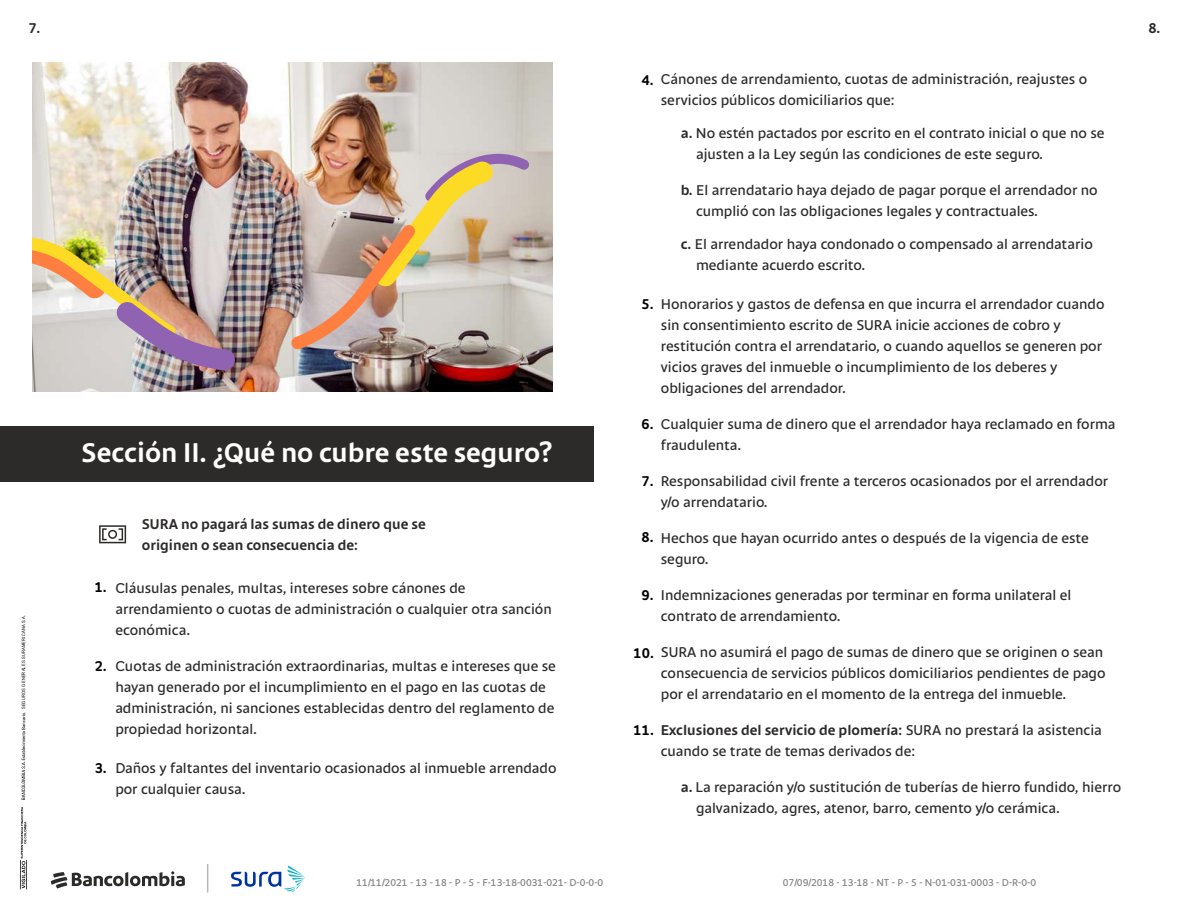
<style>
.page{position:relative;width:1188px;height:918px;background:#fff}
.page>*{position:absolute;margin:0;border:0;box-sizing:border-box;transform-origin:0 0}
.t1{font:700 28.5px "CIB Font Sans";color:#fff}
.t2{font:15px/21px "CIB Font Sans";color:#2d2b2a}
.t3{font:700 15px/21px "CIB Font Sans";color:#2d2b2a}
.t4{font:700 15px "CIB Font Sans";color:#000}
.t5{font:10.5px "CIB Font Sans";color:#848383}
.t6{font:4.5px "Arial Narrow";letter-spacing:.04em;color:#000002;scale:1.09 1}
.s1{font-weight:700}
</style>
<div class="page">
<div style="left:0;top:426px;width:594px;height:56px;background:#2d2b2a"></div>
<img style="left:33px;top:63px;width:520px;height:329px">
<img style="left:291px;top:154px;width:239px;height:195px">
<img style="left:33px;top:229px;width:202px;height:141px">
<svg style="left:99px;top:525px;width:27px;height:18px"></svg>
<svg style="left:51px;top:871px;width:134px;height:18px"></svg>
<svg style="left:207px;top:864px;width:1px;height:28px"></svg>
<svg style="left:231px;top:865px;width:74px;height:27px"></svg>
<svg style="left:22px;top:712px;width:4px;height:88px"></svg>
<svg style="left:20px;top:807px;width:7px;height:82px"></svg>
<p class="t3" style="left:28px;top:17px;width:14px">7.</p>
<p class="t3" style="left:1148px;top:17px;width:14px">8.</p>
<p class="t6" style="left:20px;top:709px;width:88px;rotate:-90deg">SEGUROS GENERALES SURAMERICANA S.A.</p>
<h1 class="t1" style="left:81px;top:435px;width:473px">Sección II. ¿Qué no cubre este seguro?</h1>
<p class="t3" style="left:142px;top:513px;width:285px">SURA no pagará las sumas de dinero que se originen o sean consecuencia de:</p>
<p class="t4" style="left:95px;top:578px;width:14px">1.</p>
<p class="t4" style="left:95px;top:656px;width:14px">2.</p>
<p class="t4" style="left:95px;top:759px;width:14px">3.</p>
<p class="t2" style="left:115px;top:577px;width:438px">Cláusulas penales, multas, intereses sobre cánones de arrendamiento o cuotas de administración o cualquier otra sanción económica.</p>
<p class="t2" style="left:115px;top:655px;width:442px">Cuotas de administración extraordinarias, multas e intereses que se hayan generado por el incumplimiento en el pago en las cuotas de administración, ni sanciones establecidas dentro del reglamento de propiedad horizontal.</p>
<p class="t2" style="left:115px;top:757px;width:443px">Daños y faltantes del inventario ocasionados al inmueble arrendado por cualquier causa.</p>
<p class="t2" style="left:661px;top:68px;width:428px">Cánones de arrendamiento, cuotas de administración, reajustes o servicios públicos domiciliarios que:</p>
<p class="t2" style="left:696px;top:122px;width:410px;text-indent:-15px"><span class="s1">a.</span> No estén pactados por escrito en el contrato inicial o que no se ajusten a la Ley según las condiciones de este seguro.</p>
<p class="t2" style="left:696px;top:179px;width:403px;text-indent:-15px"><span class="s1">b.</span> El arrendatario haya dejado de pagar porque el arrendador no cumplió con las obligaciones legales y contractuales.</p>
<p class="t2" style="left:696px;top:233px;width:398px;text-indent:-15px"><span class="s1">c.</span> El arrendador haya condonado o compensado al arrendatario mediante acuerdo escrito.</p>
<p class="t2" style="left:661px;top:293px;width:445px">Honorarios y gastos de defensa en que incurra el arrendador cuando sin consentimiento escrito de SURA inicie acciones de cobro y restitución contra el arrendatario, o cuando aquellos se generen por vicios graves del inmueble o incumplimiento de los deberes y obligaciones del arrendador.</p>
<p class="t2" style="left:661px;top:413px;width:456px">Cualquier suma de dinero que el arrendador haya reclamado en forma fraudulenta.</p>
<p class="t2" style="left:661px;top:470px;width:449px">Responsabilidad civil frente a terceros ocasionados por el arrendador y/o arrendatario.</p>
<p class="t2" style="left:661px;top:527px;width:429px">Hechos que hayan ocurrido antes o después de la vigencia de este seguro.</p>
<p class="t2" style="left:661px;top:584px;width:412px">Indemnizaciones generadas por terminar en forma unilateral el contrato de arrendamiento.</p>
<p class="t2" style="left:661px;top:641px;width:446px">SURA no asumirá el pago de sumas de dinero que se originen o sean consecuencia de servicios públicos domiciliarios pendientes de pago por el arrendatario en el momento de la entrega del inmueble.</p>
<p class="t2" style="left:661px;top:719px;width:443px"><span class="s1">Exclusiones del servicio de plomería:</span> SURA no prestará la asistencia cuando se trate de temas derivados de:</p>
<p class="t2" style="left:696px;top:776px;width:427px;text-indent:-15px"><span class="s1">a.</span> La reparación y/o sustitución de tuberías de hierro fundido, hierro galvanizado, agres, atenor, barro, cemento y/o cerámica.</p>
<p class="t4" style="left:641px;top:71px;width:14px">4.</p>
<p class="t4" style="left:641px;top:295px;width:14px">5.</p>
<p class="t4" style="left:641px;top:414px;width:14px">6.</p>
<p class="t4" style="left:641px;top:471px;width:14px">7.</p>
<p class="t4" style="left:641px;top:528px;width:14px">8.</p>
<p class="t4" style="left:641px;top:586px;width:14px">9.</p>
<p class="t4" style="left:634px;top:644px;width:22px">10.</p>
<p class="t4" style="left:634px;top:720px;width:22px">11.</p>
<p class="t5" style="left:356px;top:876px;width:248px">11/11/2021 - 13 - 18 - P - 5 - F-13-18-0031-021- D-0-0-0</p>
<p class="t5" style="left:783px;top:876px;width:255px">07/09/2018 - 13-18 - NT - P - 5 - N-01-031-0003 - D-R-0-0</p>
</div>
